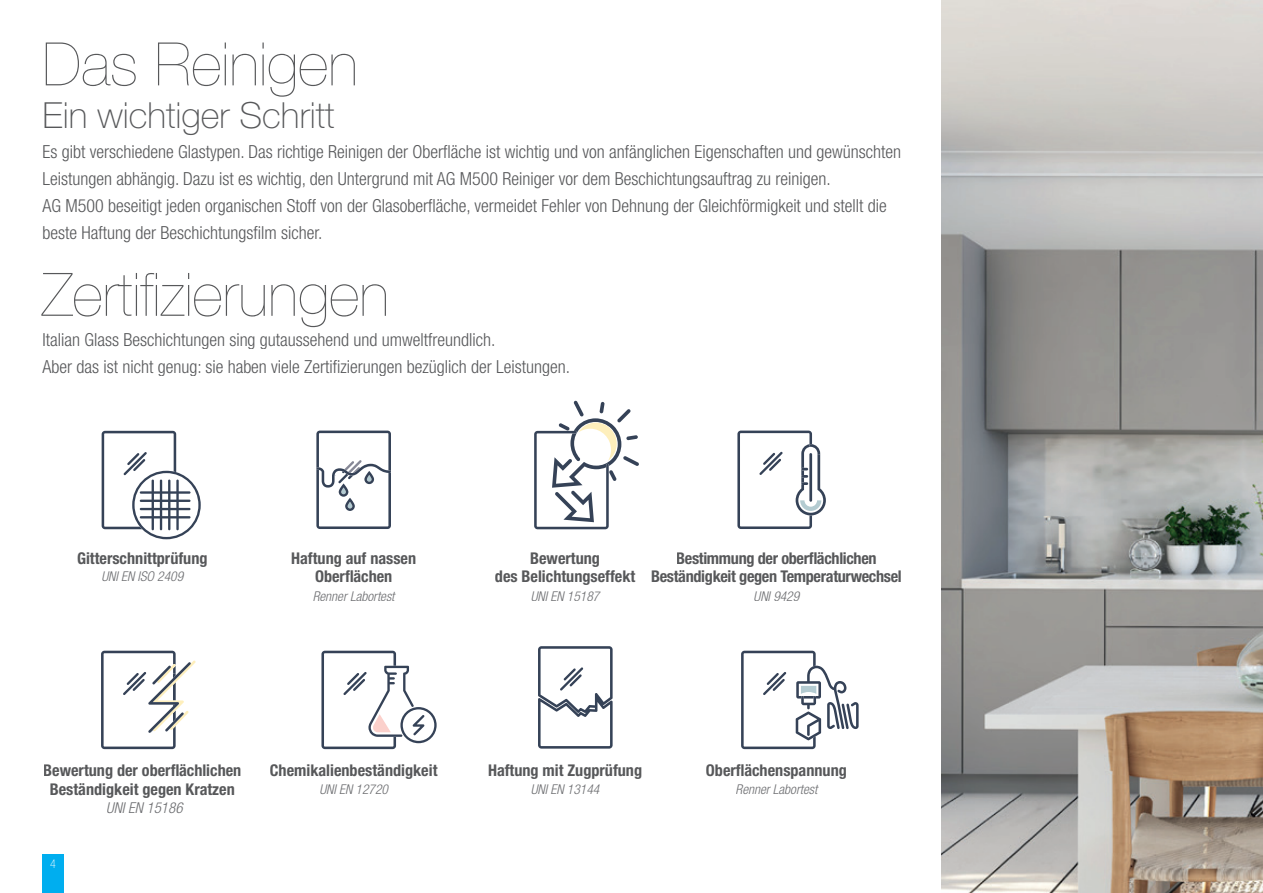
<style>
.page{position:relative;width:1263px;height:893px;background:#fff}
.page>*{position:absolute;margin:0;border:0;box-sizing:border-box;transform-origin:0 0}
.t1{font:200 60px "Helvetica Neue LT Std";color:#57585a}
.t2{font:100 36px "Helvetica Neue LT Std";color:#57585a}
.t3{font:300 condensed 18px/27px "Helvetica Neue LT Std";color:#57585a}
.t4{font:700 condensed 16.2px/18.9px "Helvetica Neue LT Std";color:#57585a;text-align:center}
.t5{font:700 condensed 16.2px/18.9px "Helvetica Neue LT Std";letter-spacing:-.02em;color:#57585a;text-align:center}
.t6{font:italic 300 condensed 15px "Helvetica Neue LT Std";color:#6d6e71}
.t7{font:italic 300 condensed 13.5px "Helvetica Neue LT Std";color:#6d6e71}
.t8{font:100 condensed 12px "Helvetica Neue LT Std";color:#fff}
</style>
<div class="page">
<img style="left:942px;top:0;width:321px;height:893px">
<svg style="left:102px;top:431px;width:99px;height:108px"></svg>
<svg style="left:316px;top:431px;width:75px;height:98px"></svg>
<svg style="left:534px;top:401px;width:105px;height:128px"></svg>
<svg style="left:737px;top:431px;width:89px;height:98px"></svg>
<svg style="left:101px;top:651px;width:95px;height:98px"></svg>
<svg style="left:321px;top:651px;width:116px;height:98px"></svg>
<svg style="left:538px;top:646px;width:75px;height:103px"></svg>
<svg style="left:741px;top:651px;width:118px;height:98px"></svg>
<div style="left:43px;top:855px;width:21px;height:38px;background:#00aeef"></div>
<h1 class="t1" style="left:43px;top:29px;width:317px">Das Reinigen</h1>
<h2 class="t2" style="left:43px;top:95px;width:293px">Ein wichtiger Schritt</h2>
<p class="t3" style="left:43px;top:138px;width:860px">Es gibt verschiedene Glastypen. Das richtige Reinigen der Oberfläche ist wichtig und von anfänglichen Eigenschaften und gewünschten Leistungen abhängig. Dazu ist es wichtig, den Untergrund mit AG M500 Reiniger vor dem Beschichtungsauftrag zu reinigen.<br>AG M500 beseitigt jeden organischen Stoff von der Glasoberfläche, vermeidet Fehler von Dehnung der Gleichförmigkeit und stellt die beste Haftung der Beschichtungsfilm sicher.</p>
<h1 class="t1" style="left:43px;top:260px;width:348px">Zertifizierungen</h1>
<p class="t3" style="left:43px;top:326px;width:529px">Italian Glass Beschichtungen sing gutaussehend und umweltfreundlich.<br>Aber das ist nicht genug: sie haben viele Zertifizierungen bezüglich der Leistungen.</p>
<p class="t4" style="left:77px;top:548px;width:132px">Gitterschnittprüfung</p>
<p class="t7" style="left:101px;top:569px;width:83px">UNI EN ISO 2409</p>
<p class="t4" style="left:291px;top:548px;width:127px">Haftung auf nassen<br>Oberflächen</p>
<p class="t7" style="left:313px;top:588px;width:83px">Renner Labortest</p>
<p class="t4" style="left:495px;top:548px;width:142px">Bewertung<br>des Belichtungseffekt</p>
<p class="t7" style="left:531px;top:588px;width:70px">UNI EN 15187</p>
<p class="t5" style="left:651px;top:548px;width:252px">Bestimmung der oberflächlichen<br>Beständigkeit gegen Temperaturwechsel</p>
<p class="t7" style="left:754px;top:588px;width:47px">UNI 9429</p>
<p class="t4" style="left:43px;top:760px;width:200px">Bewertung der oberflächlichen<br>Beständigkeit gegen Kratzen</p>
<p class="t8" style="left:50px;top:857px;width:7px">4</p>
<p class="t6" style="left:106px;top:799px;width:78px">UNI EN 15186</p>
<p class="t4" style="left:270px;top:760px;width:169px">Chemikalienbeständigkeit</p>
<p class="t7" style="left:319px;top:781px;width:70px">UNI EN 12720</p>
<p class="t4" style="left:488px;top:760px;width:156px">Haftung mit Zugprüfung</p>
<p class="t7" style="left:531px;top:781px;width:70px">UNI EN 13144</p>
<p class="t4" style="left:706px;top:760px;width:142px">Oberflächenspannung</p>
<p class="t7" style="left:735px;top:781px;width:83px">Renner Labortest</p>
</div>
